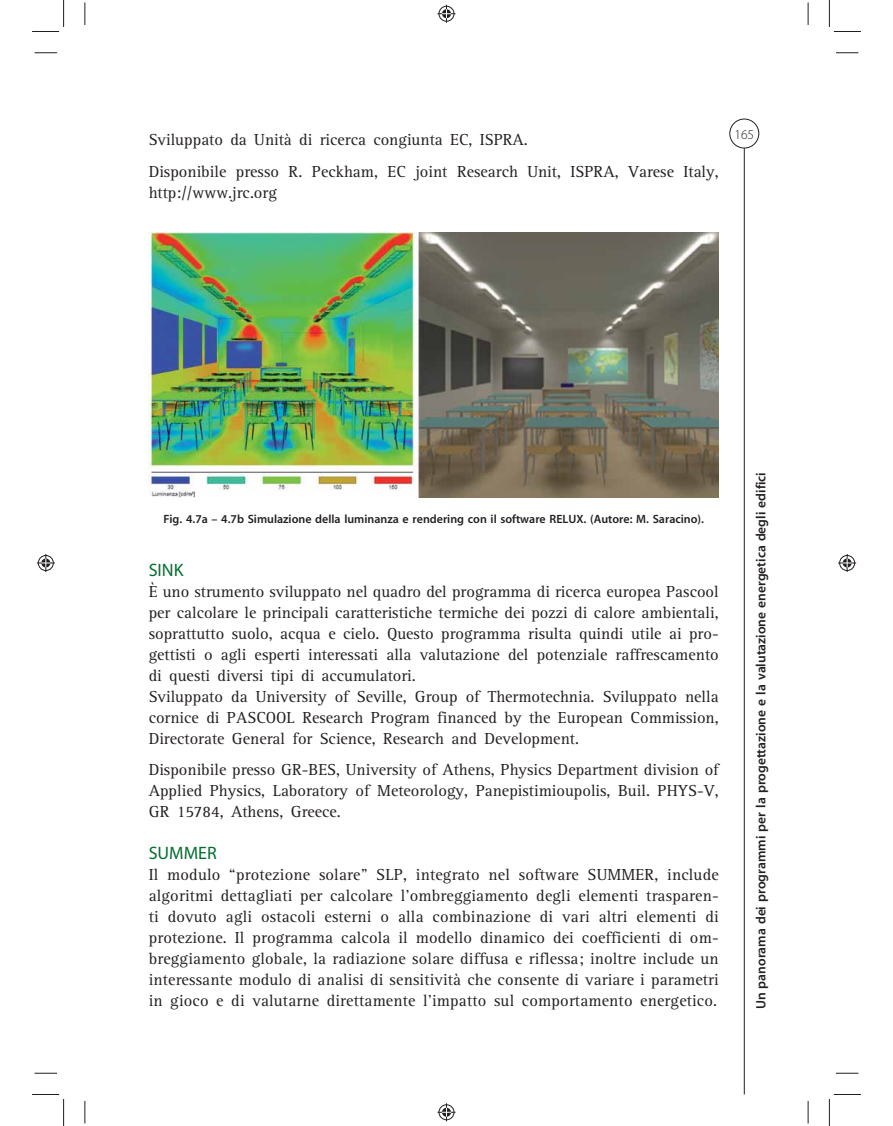
<style>
.page{position:relative;width:893px;height:1126px;background:#fff}
.page>*{position:absolute;margin:0;border:0;box-sizing:border-box;transform-origin:0 0}
.t1{font:18px "Myriad MM 400 600";color:#00702f}
.t2{font:16.5px/21px "Rotis Serif";color:#231f20}
.t3{font:13.5px "Myriad MM 565 600";color:#231f20}
.t4{font:13.5px "Myriad MM 215 600";color:#231f20}
.t5{font:12px "Myriad MM 565 600";color:#231f20}
</style>
<div class="page">
<hr style="left:744px;top:148px;width:1px;height:946px;background:#231f20">
<div style="left:729px;top:119px;width:30px;height:29px;border:1px solid #231f20;border-radius:50%"></div>
<img style="left:149px;top:232px;width:569px;height:265px">
<svg style="left:35px;top:53px;width:22px;height:1px"></svg>
<svg style="left:836px;top:53px;width:22px;height:1px"></svg>
<svg style="left:35px;top:1073px;width:22px;height:1px"></svg>
<svg style="left:835px;top:1073px;width:23px;height:1px"></svg>
<svg style="left:85px;top:2px;width:1px;height:23px"></svg>
<svg style="left:85px;top:1101px;width:1px;height:23px"></svg>
<svg style="left:807px;top:2px;width:1px;height:23px"></svg>
<svg style="left:807px;top:1101px;width:1px;height:23px"></svg>
<svg style="left:32px;top:0;width:32px;height:32px"></svg>
<svg style="left:32px;top:1094px;width:32px;height:32px"></svg>
<svg style="left:829px;top:0;width:31px;height:32px"></svg>
<svg style="left:829px;top:1094px;width:31px;height:32px"></svg>
<svg style="left:437px;top:5px;width:18px;height:18px"></svg>
<svg style="left:437px;top:1103px;width:18px;height:18px"></svg>
<svg style="left:37px;top:554px;width:18px;height:18px"></svg>
<svg style="left:838px;top:554px;width:18px;height:18px"></svg>
<p class="t2" style="left:149px;top:125px;width:571px;line-height:31.5px">Sviluppato da Unità di ricerca congiunta EC, ISPRA.<br>Disponibile presso R. Peckham, EC joint Research Unit, ISPRA, Varese Italy,</p>
<p class="t2" style="left:149px;top:183px;width:130px">http://www.jrc.org</p>
<p class="t4" style="left:734px;top:129px;width:21px">165</p>
<p class="t5" style="left:163px;top:514px;width:542px">Fig. 4.7a – 4.7b Simulazione della luminanza e rendering con il software RELUX. (Autore: M. Saracino).</p>
<p class="t1" style="left:149px;top:563px;width:36px">SINK</p>
<p class="t2" style="left:149px;top:582px;width:571px">È uno strumento sviluppato nel quadro del programma di ricerca europea Pascool per calcolare le principali caratteristiche termiche dei pozzi di calore ambientali, soprattutto suolo, acqua e cielo. Questo programma risulta quindi utile ai pro&shy;gettisti o agli esperti interessati alla valutazione del potenziale raffrescamento di questi diversi tipi di accumulatori.<br>Sviluppato da University of Seville, Group of Thermotechnia. Sviluppato nella cornice di PASCOOL Research Program financed by the European Commission, Directorate General for Science, Research and Development.</p>
<p class="t2" style="left:149px;top:761px;width:571px;text-align:justify">Disponibile presso GR-BES, University of Athens, Physics Department division of Applied Physics, Laboratory of Meteorology, Panepistimioupolis, Buil. PHYS-V, GR 15784, Athens, Greece.</p>
<p class="t1" style="left:149px;top:846px;width:69px">SUMMER</p>
<p class="t2" style="left:149px;top:866px;width:571px;text-align:justify">Il modulo “protezione solare” SLP, integrato nel software SUMMER, include algoritmi dettagliati per calcolare l’ombreggiamento degli elementi trasparen&shy;ti dovuto agli ostacoli esterni o alla combinazione di vari altri elementi di protezione. Il programma calcola il modello dinamico dei coefficienti di om&shy;breggiamento globale, la radiazione solare diffusa e riflessa; inoltre include un interessante modulo di analisi di sensitività che consente di variare i parametri in gioco e di valutarne direttamente l’impatto sul comportamento energetico.</p>
<p class="t3" style="left:755px;top:1009px;width:539px;rotate:-90deg">Un panorama dei programmi per la progettazione e la valutazione energetica degli edifici</p>
</div>
